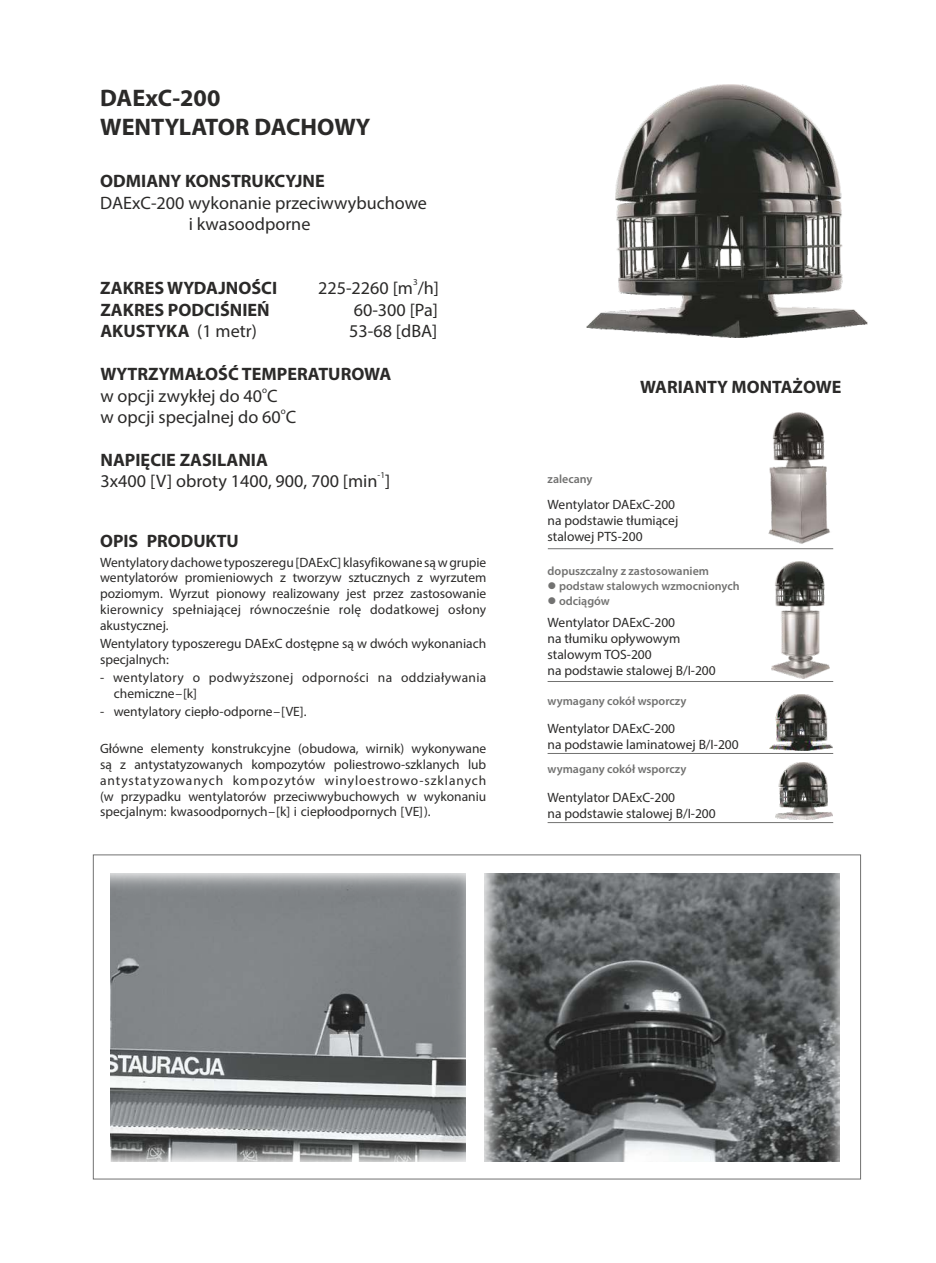
<style>
.page{position:relative;width:936px;height:1263px;background:#fff}
.page>*{position:absolute;margin:0;border:0;box-sizing:border-box;transform-origin:0 0}
.t1{font:700 24px/29.1px "Myriad Pro";color:#2b2a29}
.t2{font:18px/21.1px "Myriad Pro";color:#2b2a29}
.t3{font:700 18px "Myriad Pro";color:#2b2a29}
.t4{font:13.5px/15.9px "Myriad Pro";color:#2b2a29}
.t5{font:13.5px/15.9px "Myriad Pro";letter-spacing:.025em;color:#2b2a29}
.t6{font:600 12px "Myriad Pro";color:#727271}
.t7{font:9px "Myriad Pro";color:#2b2a29}
.s1{font-weight:400}
</style>
<div class="page">
<img style="left:586px;top:84px;width:281px;height:254px">
<img style="left:768px;top:413px;width:62px;height:131px">
<img style="left:771px;top:561px;width:58px;height:118px">
<img style="left:769px;top:694px;width:63px;height:57px">
<img style="left:775px;top:763px;width:57px;height:57px">
<hr style="left:548px;top:548px;width:285px;height:1px;background:#727271">
<hr style="left:547px;top:681px;width:286px;height:1px;background:#727271">
<hr style="left:547px;top:753px;width:286px;height:1px;background:#727271">
<hr style="left:547px;top:822px;width:286px;height:1px;background:#727271">
<img style="left:111px;top:873px;width:354px;height:288px">
<img style="left:484px;top:873px;width:355px;height:288px">
<h1 class="t1" style="left:100px;top:86px;width:272px">DAExC-200<br>WENTYLATOR DACHOWY</h1>
<h2 class="t3" style="left:100px;top:174px;width:226px">ODMIANY KONSTRUKCYJNE</h2>
<h2 class="t2" style="left:189px;top:194px;width:240px;text-indent:-88px">DAExC-200 wykonanie przeciwwybuchowe i kwasoodporne</h2>
<h2 class="t3" style="left:100px;top:280px;width:178px">ZAKRES WYDAJNOŚCI</h2>
<h2 class="t2" style="left:318px;top:279px;width:122px">225-2260 [m /h]</h2>
<h2 class="t3" style="left:100px;top:302px;width:171px">ZAKRES PODCIŚNIEŃ</h2>
<h2 class="t2" style="left:354px;top:301px;width:86px">60-300 [Pa]</h2>
<h2 class="t3" style="left:100px;top:324px;width:158px">AKUSTYKA <span class="s1">(1 metr)</span></h2>
<h2 class="t2" style="left:349px;top:322px;width:89px">53-68 [dBA]</h2>
<h2 class="t3" style="left:100px;top:367px;width:292px">WYTRZYMAŁOŚĆ TEMPERATUROWA</h2>
<p class="t7" style="left:262px;top:386px;width:6px">o</p>
<p class="t7" style="left:413px;top:278px;width:6px">3</p>
<h2 class="t2" style="left:100px;top:386px;width:179px">w opcji zwykłej do 40 C</h2>
<p class="t7" style="left:281px;top:407px;width:6px">o</p>
<h2 class="t2" style="left:100px;top:408px;width:197px">w opcji specjalnej do 60 C</h2>
<h2 class="t3" style="left:100px;top:452px;width:169px">NAPIĘCIE ZASILANIA</h2>
<p class="t7" style="left:377px;top:471px;width:9px">-1</p>
<h2 class="t2" style="left:100px;top:472px;width:291px">3x400 [V] obroty 1400, 900, 700 [min ]</h2>
<h2 class="t3" style="left:100px;top:534px;width:140px">OPIS PRODUKTU</h2>
<p class="t4" style="left:100px;top:555px;width:388px;text-align:justify">Wentylatory dachowe typoszeregu [DAExC] klasyfikowane są w grupie wentylatorów promieniowych z tworzyw sztucznych z wyrzutem poziomym. Wyrzut pionowy realizowany jest przez zastosowanie kierownicy spełniającej równocześnie rolę dodatkowej osłony akustycznej.</p>
<p class="t4" style="left:100px;top:637px;width:388px">Wentylatory typoszeregu DAExC dostępne są w dwóch wykonaniach specjalnych:</p>
<p class="t5" style="left:114px;top:671px;width:374px;text-indent:-14px">- wentylatory o podwyższonej odporności na oddziaływania chemiczne – [k]</p>
<p class="t4" style="left:100px;top:705px;width:208px">- wentylatory ciepło-odporne – [VE].</p>
<p class="t4" style="left:100px;top:742px;width:388px;text-align:justify">Główne elementy konstrukcyjne (obudowa, wirnik) wykonywane są z antystatyzowanych kompozytów poliestrowo-szklanych lub antystatyzowanych kompozytów winyloestrowo-szklanych (w przypadku wentylatorów przeciwwybuchowych w wykonaniu specjalnym: kwasoodpornych – [k] i ciepłoodpornych [VE] ).</p>
<p class="t6" style="left:547px;top:474px;width:46px">zalecany</p>
<h2 class="t3" style="left:640px;top:379px;width:203px">WARIANTY MONTAŻOWE</h2>
<p class="t4" style="left:547px;top:497px;width:132px">Wentylator DAExC-200 na podstawie tłumiącej stalowej PTS-200</p>
<p class="t6" style="left:547px;top:566px;width:163px">dopuszczalny z zastosowaniem</p>
<p class="t6" style="left:547px;top:581px;width:193px">● podstaw stalowych wzmocnionych</p>
<p class="t6" style="left:547px;top:596px;width:64px">● odciągów</p>
<p class="t4" style="left:547px;top:615px;width:170px">Wentylator DAExC-200<br>na tłumiku opływowym stalowym TOS-200<br>na podstawie stalowej B/I-200</p>
<p class="t6" style="left:547px;top:695px;width:140px">wymagany cokół wsporczy</p>
<p class="t4" style="left:547px;top:721px;width:193px">Wentylator DAExC-200<br>na podstawie laminatowej B/I-200</p>
<p class="t6" style="left:547px;top:764px;width:140px">wymagany cokół wsporczy</p>
<p class="t4" style="left:547px;top:791px;width:170px">Wentylator DAExC-200<br>na podstawie stalowej B/I-200</p>
</div>
